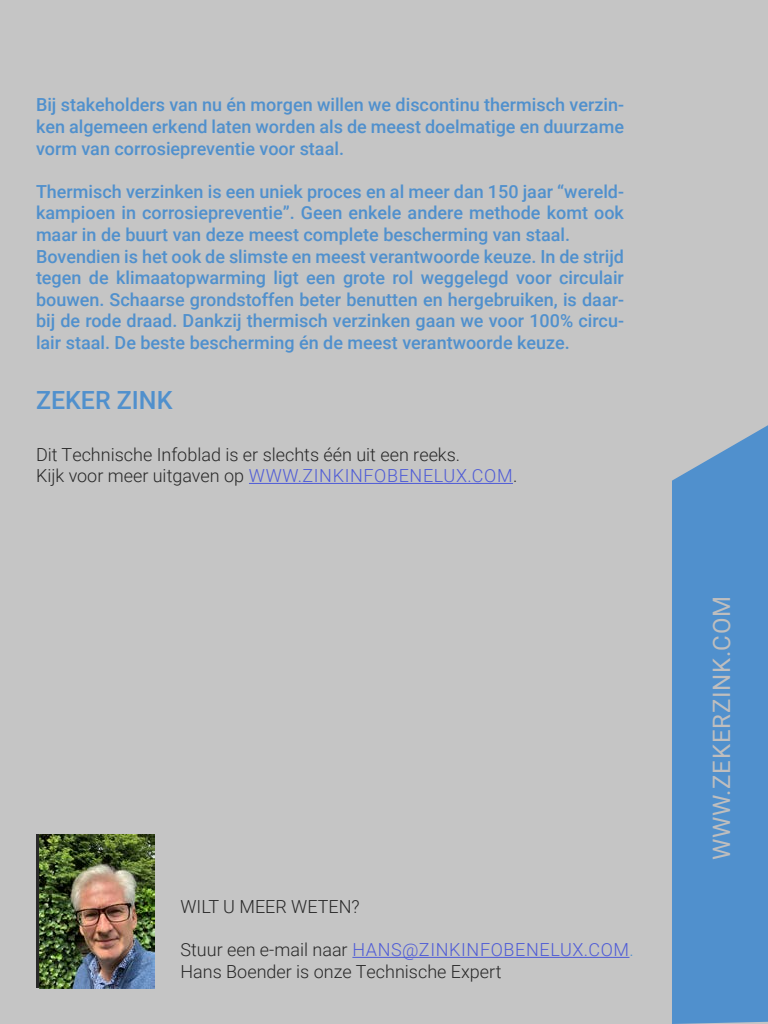
<style>
.page{position:relative;width:768px;height:1024px;background:#c0c0c0}
.page>*{position:absolute;margin:0;border:0;box-sizing:border-box;transform-origin:0 0}
.t1{font:500 25px "Roboto";color:#5090cd}
.t2{font:24px "Roboto";letter-spacing:.035em;color:#bfbebe}
.t3{font:500 18px/21.6px "Roboto";color:#5090cd;text-align:justify}
.t4{font:300 18px/21.6px "Roboto";color:#282828}
.s1{color:#4f5cd6}
.s2{color:#5090cd}
</style>
<div class="page">
<div style="left:672px;top:425px;width:96px;height:599px;background:#5090cd"></div>
<div style="left:36px;top:834px;width:119px;height:154px;background:#282828"></div>
<img style="left:39px;top:834px;width:116px;height:154px">
<hr style="left:249px;top:483px;width:264px;height:1px;background:#4f5cd6">
<hr style="left:352px;top:957px;width:277px;height:1px;background:#4f5cd6">
<p class="t3" style="left:36px;top:93px;width:590px">Bij stakeholders van nu én morgen willen we discontinu thermisch verzin&shy;ken algemeen erkend laten worden als de meest doelmatige en duurzame vorm van corrosiepreventie voor staal.</p>
<p class="t3" style="left:36px;top:180px;width:590px;text-align:left">Thermisch verzinken is een uniek proces en al meer dan 150 jaar “wereld&shy;kampioen in corrosiepreventie”. Geen enkele andere methode komt ook maar in de buurt van deze meest complete bescherming van staal.<br>Bovendien is het ook de slimste en meest verantwoorde keuze. In de strijd tegen de klimaatopwarming ligt een grote rol weggelegd voor circulair bouwen. Schaarse grondstoffen beter benutten en hergebruiken, is daar&shy;bij de rode draad. Dankzij thermisch verzinken gaan we voor 100% circu&shy;lair staal. De beste bescherming én de meest verantwoorde keuze.</p>
<h1 class="t1" style="left:36px;top:383px;width:138px">ZEKER ZINK</h1>
<p class="t4" style="left:36px;top:443px;width:483px">Dit Technische Infoblad is er slechts één uit een reeks.<br>Kijk voor meer uitgaven op <span class="s1">WWW.ZINKINFOBENELUX.COM</span>.</p>
<p class="t4" style="left:180px;top:895px;width:181px">WILT U MEER WETEN?</p>
<p class="t4" style="left:180px;top:938px;width:455px">Stuur een e-mail naar <span class="s1">HANS@ZINKINFOBENELUX.COM</span><span class="s2">.<br></span>Hans Boender is onze Technische Expert</p>
<h2 class="t2" style="left:705px;top:860px;width:266px;rotate:-90deg">WWW.ZEKERZINK.COM</h2>
</div>
